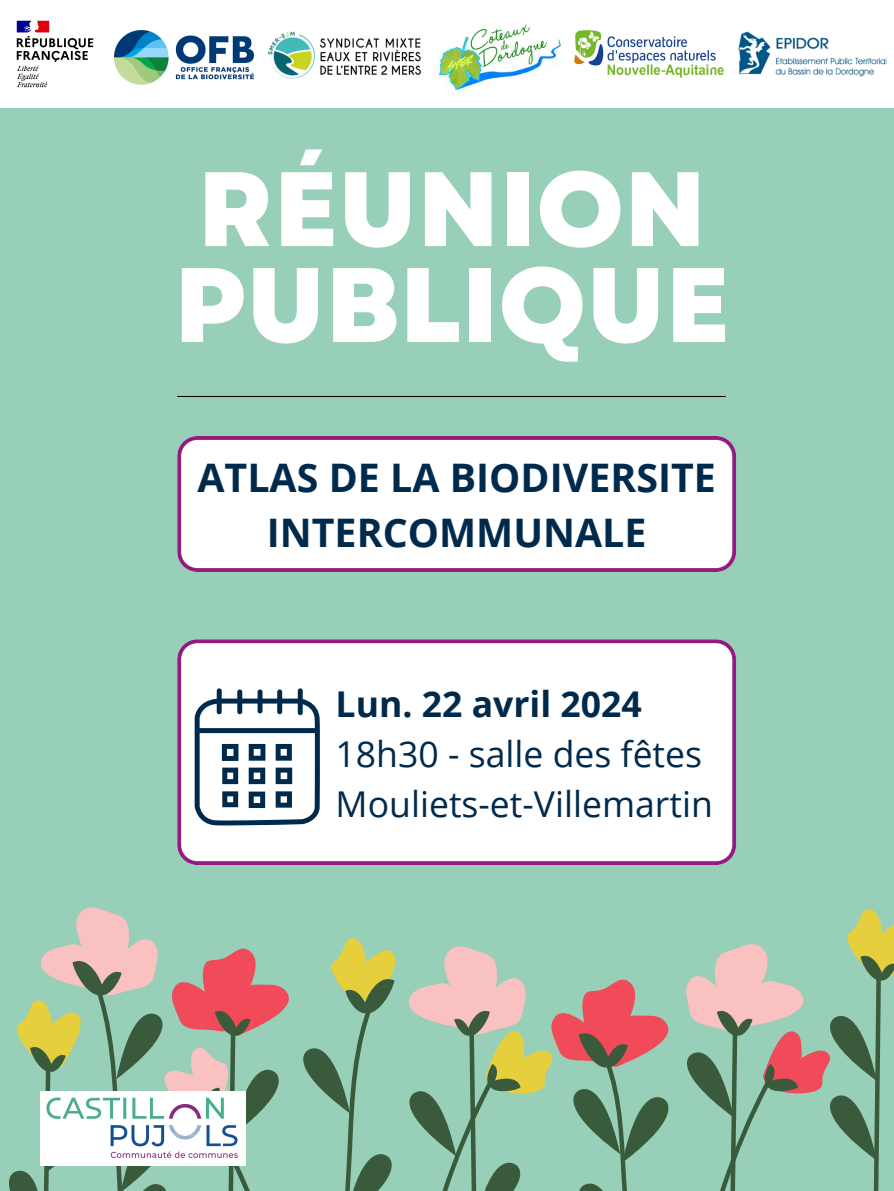
<style>
.page{position:relative;width:894px;height:1191px;background:#fff}
.page>*{position:absolute;margin:0;border:0;box-sizing:border-box;transform-origin:0 0}
.t1{font:800 105.49px/95.8px "Garet";color:#fff}
.t2{font:700 39.34px/54.9px "Open Sans";color:#002a4c;text-align:center}
.t3{font:35.52px "Open Sans";color:#002a4c}
.t4{font:700 35.52px "Open Sans";color:#002a4c}
</style>
<div class="page">
<div style="left:0;top:0;width:893px;height:1190px;background:#97cfb9"></div>
<div style="left:177px;top:639px;width:558px;height:226px;background:#fff"></div>
<hr style="left:177px;top:396px;width:548px;height:1px;background:#000">
<svg style="left:194px;top:688px;width:126px;height:137px;background:#b1bec8"></svg>
<div style="left:0;top:0;width:893px;height:108px;background:#fff"></div>
<svg style="left:9px;top:907px;width:884px;height:283px"></svg>
<svg style="left:177px;top:436px;width:558px;height:136px;background:#f6eef5"></svg>
<img style="left:115px;top:30px;width:138px;height:54px">
<img style="left:268px;top:31px;width:153px;height:48px">
<img style="left:439px;top:24px;width:121px;height:65px">
<img style="left:560px;top:30px;width:164px;height:48px">
<img style="left:738px;top:31px;width:149px;height:46px">
<img style="left:40px;top:1091px;width:205px;height:73px">
<img style="left:16px;top:20px;width:78px;height:68px">
<p class="t1" style="left:174px;top:162px;width:557px">RÉUNION<br>PUBLIQUE</p>
<p class="t2" style="left:197px;top:449px;width:519px">ATLAS DE LA BIODIVERSITE<br>INTERCOMMUNALE</p>
<p class="t4" style="left:335px;top:679px;width:307px">Lun. 22 avril 2024</p>
<p class="t3" style="left:335px;top:729px;width:368px">18h30 - salle des fêtes</p>
<p class="t3" style="left:335px;top:778px;width:378px">Mouliets-et-Villemartin</p>
</div>
